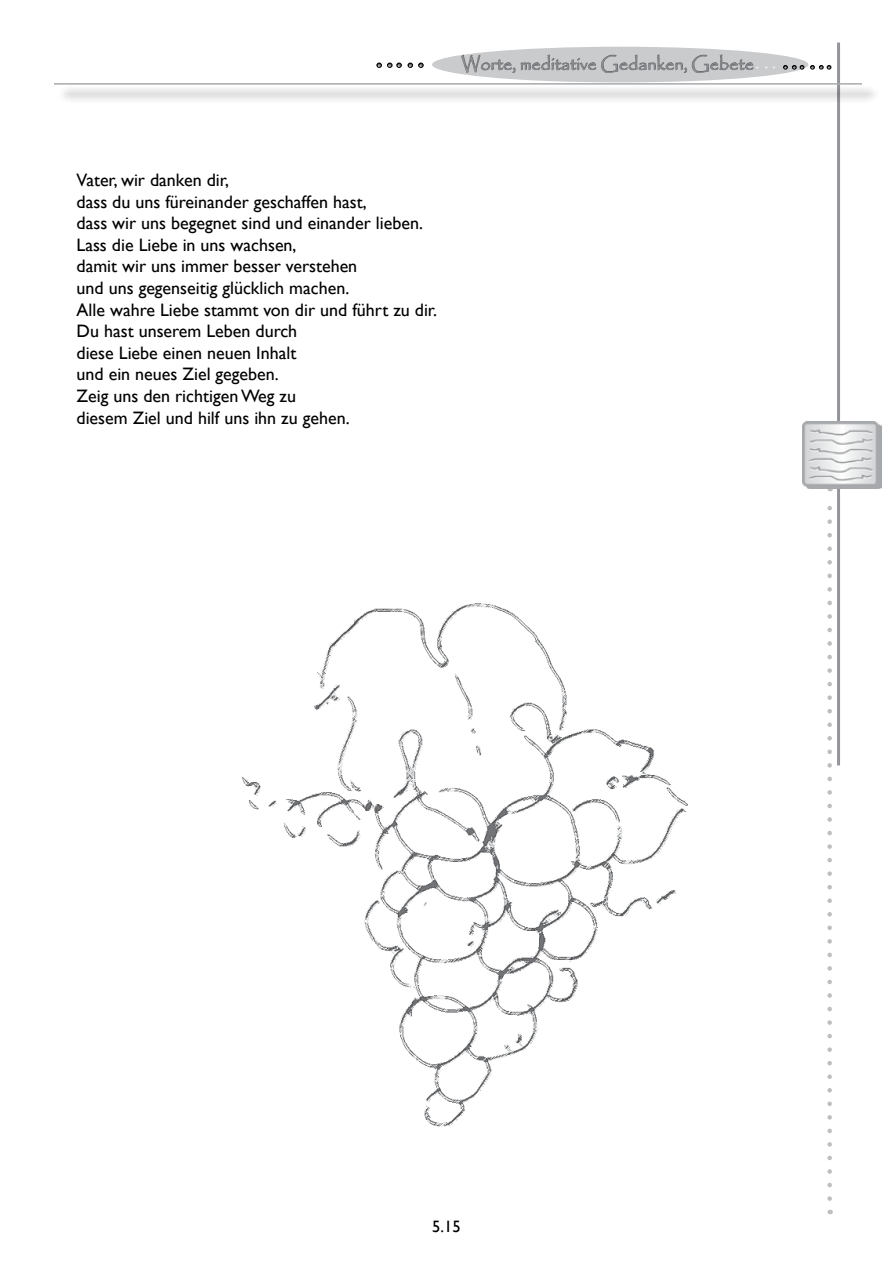
<style>
.page{position:relative;width:893px;height:1263px;background:#fff}
.page>*{position:absolute;margin:0;border:0;box-sizing:border-box;transform-origin:0 0}
.t1{font:18px/21.6px "Gill Sans";color:#000}
.t2{font:18px "Papyrus";color:#939598}
.t3{font:16.5px "Gill Sans";color:#000}
</style>
<div class="page">
<div style="left:432px;top:47px;width:376px;height:35px;background:#cacbcd;border-radius:50%"></div>
<svg style="left:387px;top:63px;width:14px;height:4px"></svg>
<svg style="left:377px;top:63px;width:4px;height:4px"></svg>
<svg style="left:419px;top:63px;width:4px;height:4px"></svg>
<svg style="left:408px;top:63px;width:5px;height:4px"></svg>
<svg style="left:783px;top:65px;width:21px;height:4px"></svg>
<svg style="left:810px;top:65px;width:21px;height:4px"></svg>
<svg style="left:461px;top:51px;width:315px;height:22px"></svg>
<hr style="left:837px;top:43px;width:3px;height:722px;background:#939598">
<svg style="left:827px;top:488px;width:5px;height:710px"></svg>
<div style="left:57px;top:85px;width:823px;height:18px;background:#000;opacity:.75"></div>
<hr style="left:54px;top:83px;width:808px;height:2px;background:#a7a9ac">
<img style="left:802px;top:421px;width:79px;height:67px">
<img style="left:242px;top:603px;width:446px;height:524px">
<p class="t2" style="left:461px;top:53px;width:294px">Worte, meditative Gedanken, Gebete</p>
<p class="t1" style="left:77px;top:169px;width:362px">Vater, wir danken dir,<br>dass du uns füreinander geschaffen hast,<br>dass wir uns begegnet sind und einander lieben.<br>Lass die Liebe in uns wachsen,<br>damit wir uns immer besser verstehen<br>und uns gegenseitig glücklich machen.<br>Alle wahre Liebe stammt von dir und führt zu dir.<br>Du hast unserem Leben durch<br>diese Liebe einen neuen Inhalt<br>und ein neues Ziel gegeben.<br>Zeig uns den richtigen Weg zu<br>diesem Ziel und hilf uns ihn zu gehen.</p>
<p class="t3" style="left:432px;top:1217px;width:30px">5.15</p>
</div>
